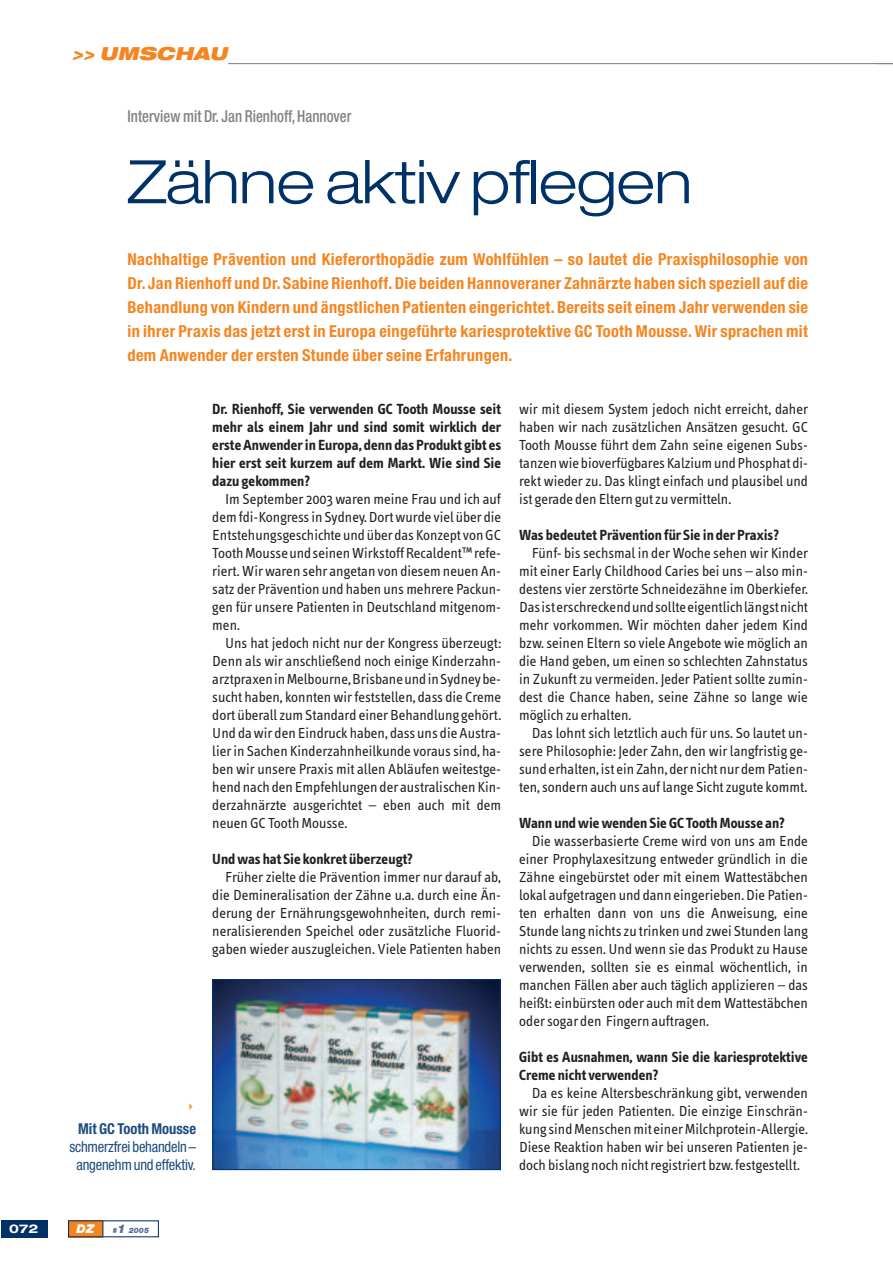
<style>
.page{position:relative;width:893px;height:1263px;background:#fff}
.page>*{position:absolute;margin:0;border:0;box-sizing:border-box;transform-origin:0 0}
.t1{font:300 expanded 60px "Helvetica Neue";letter-spacing:-.01em;color:#003268}
.t2{font:italic 900 expanded 18px "Helvetica Neue";color:#f58520}
.t3{font:700 condensed 16.5px/24px "Helvetica Neue";letter-spacing:.02em;color:#f58520;text-align:justify}
.t4{font:500 condensed 16.5px "Helvetica Neue";color:#808285;scale:.9 1}
.t5{font:15px/18px "Info Text";color:#231f20;text-align:justify}
.t6{font:700 15px/18px "Info Text";color:#231f20;text-align:justify}
.t7{font:condensed 15px/18px "Helvetica Neue";letter-spacing:-.015em;color:#1d4c7f;text-align:center}
.t8{font:700 condensed 15px "Helvetica Neue";color:#1d4c7f}
.t9{font:700 expanded 12px "Helvetica Neue";color:#fff}
.t10{font:italic 900 12px "Helvetica Neue";color:#fff}
.t11{font:italic 900 7.5px "Helvetica Neue";color:#516b98}
.s1{font-size:12px}
</style>
<div class="page">
<hr style="left:228px;top:63px;width:665px;height:1px;background:#808285">
<div style="left:68px;top:1220px;width:35px;height:17px;background:#f58520"></div>
<div style="left:1px;top:1220px;width:47px;height:17px;background:#003268"></div>
<svg style="left:102px;top:1221px;width:1px;height:15px"></svg>
<img style="left:214px;top:981px;width:285px;height:187px">
<div style="left:212px;top:979px;width:289px;height:191px;border:1px solid #003268"></div>
<p class="t2" style="left:72px;top:46px;width:160px">&gt;&gt; UMSCHAU</p>
<p class="t4" style="left:128px;top:110px;width:250px">Interview mit Dr. Jan Rienhoff, Hannover</p>
<h1 class="t1" style="left:128px;top:160px;width:566px">Zähne aktiv pflegen</h1>
<p class="t3" style="left:128px;top:248px;width:682px">Nachhaltige Prävention und Kieferorthopädie zum Wohlfühlen – so lautet die Praxisphilosophie von Dr. Jan Rienhoff und Dr. Sabine Rienhoff. Die beiden Hannoveraner Zahnärzte haben sich speziell auf die Behandlung von Kindern und ängstlichen Patienten eingerichtet. Bereits seit einem Jahr verwenden sie in ihrer Praxis das jetzt erst in Europa eingeführte kariesprotektive GC Tooth Mousse. Wir sprachen mit dem Anwender der ersten Stunde über seine Erfahrungen.</p>
<p class="t6" style="left:212px;top:401px;width:290px">Dr. Rienhoff, Sie verwenden GC Tooth Mousse seit mehr als einem Jahr und sind somit wirklich der erste Anwender in Europa, denn das Produkt gibt es hier erst seit kurzem auf dem Markt. Wie sind Sie dazu gekommen?</p>
<p class="t5" style="left:212px;top:491px;width:290px;text-indent:13px">Im September 2003 waren meine Frau und ich auf dem fdi-Kongress in Sydney. Dort wurde viel über die Entstehungsgeschichte und über das Konzept von GC Tooth Mousse und seinen Wirkstoff Recaldent™ refe&shy;riert. Wir waren sehr angetan von diesem neuen An&shy;satz der Prävention und haben uns mehrere Packun&shy;gen für unsere Patienten in Deutschland mitgenom&shy;men.</p>
<p class="t5" style="left:212px;top:635px;width:290px;text-indent:13px">Uns hat jedoch nicht nur der Kongress überzeugt:<br>Denn als wir anschließend noch einige Kinderzahn&shy;arztpraxen in Melbourne, Brisbane und in Sydney be&shy;sucht haben, konnten wir feststellen, dass die Creme dort überall zum Standard einer Behandlung gehört.<br>Und da wir den Eindruck haben, dass uns die Austra&shy;lier in Sachen Kinderzahnheilkunde voraus sind, ha&shy;ben wir unsere Praxis mit allen Abläufen weitestge&shy;hend nach den Empfehlungen der australischen Kin&shy;derzahnärzte ausgerichtet – eben auch mit dem neuen GC Tooth Mousse.</p>
<p class="t6" style="left:212px;top:851px;width:202px">Und was hat Sie konkret überzeugt?</p>
<p class="t5" style="left:212px;top:869px;width:290px;text-indent:13px">Früher zielte die Prävention immer nur darauf ab, die Demineralisation der Zähne u.a. durch eine Än&shy;derung der Ernährungsgewohnheiten, durch remi&shy;neralisierenden Speichel oder zusätzliche Fluorid&shy;gaben wieder auszugleichen. Viele Patienten haben</p>
<p class="t5" style="left:519px;top:401px;width:290px">wir mit diesem System jedoch nicht erreicht, daher haben wir nach zusätzlichen Ansätzen gesucht. GC Tooth Mousse führt dem Zahn seine eigenen Subs&shy;tanzen wie bioverfügbares Kalzium und Phosphat di&shy;rekt wieder zu. Das klingt einfach und plausibel und ist gerade den Eltern gut zu vermitteln.</p>
<p class="t6" style="left:519px;top:527px;width:261px">Was bedeutet Prävention für Sie in der Praxis?</p>
<p class="t5" style="left:519px;top:545px;width:290px;text-indent:13px">Fünf- bis sechsmal in der Woche sehen wir Kinder mit einer Early Childhood Caries bei uns – also min&shy;destens vier zerstörte Schneidezähne im Oberkiefer.<br>Das ist erschreckend und sollte eigentlich längst nicht mehr vorkommen. Wir möchten daher jedem Kind bzw. seinen Eltern so viele Angebote wie möglich an die Hand geben, um einen so schlechten Zahnstatus in Zukunft zu vermeiden. Jeder Patient sollte zumin&shy;dest die Chance haben, seine Zähne so lange wie möglich zu erhalten.</p>
<p class="t5" style="left:519px;top:725px;width:290px;text-indent:13px">Das lohnt sich letztlich auch für uns. So lautet un&shy;sere Philosophie: Jeder Zahn, den wir langfristig ge&shy;sund erhalten, ist ein Zahn, der nicht nur dem Patien&shy;ten, sondern auch uns auf lange Sicht zugute kommt.</p>
<p class="t6" style="left:519px;top:815px;width:267px">Wann und wie wenden Sie GC Tooth Mousse an?</p>
<p class="t5" style="left:519px;top:833px;width:290px;text-indent:13px">Die wasserbasierte Creme wird von uns am Ende einer Prophylaxesitzung entweder gründlich in die Zähne eingebürstet oder mit einem Wattestäbchen lokal aufgetragen und dann eingerieben. Die Patien&shy;ten erhalten dann von uns die Anweisung, eine Stunde lang nichts zu trinken und zwei Stunden lang nichts zu essen. Und wenn sie das Produkt zu Hause verwenden, sollten sie es einmal wöchentlich, in manchen Fällen aber auch täglich applizieren – das heißt: einbürsten oder auch mit dem Wattestäbchen oder sogar den Fingern auftragen.</p>
<p class="t6" style="left:519px;top:1049px;width:290px">Gibt es Ausnahmen, wann Sie die kariesprotektive<br>Creme nicht verwenden?</p>
<p class="t5" style="left:519px;top:1085px;width:290px;text-indent:13px">Da es keine Altersbeschränkung gibt, verwenden wir sie für jeden Patienten. Die einzige Einschrän&shy;kung sind Menschen mit einer Milchprotein-Allergie.<br>Diese Reaktion haben wir bei unseren Patienten je&shy;doch bislang noch nicht registriert bzw. festgestellt.</p>
<p class="t8" style="left:78px;top:1123px;width:119px">Mit GC Tooth Mousse</p>
<p class="t7" style="left:69px;top:1139px;width:128px">schmerzfrei behandeln – angenehm und effektiv.</p>
<p class="t9" style="left:9px;top:1224px;width:31px">072</p>
<p class="t10" style="left:77px;top:1224px;width:19px">DZ</p>
<p class="t11" style="left:112px;top:1227px;width:38px">#<span class="s1">1</span> 2005</p>
</div>
